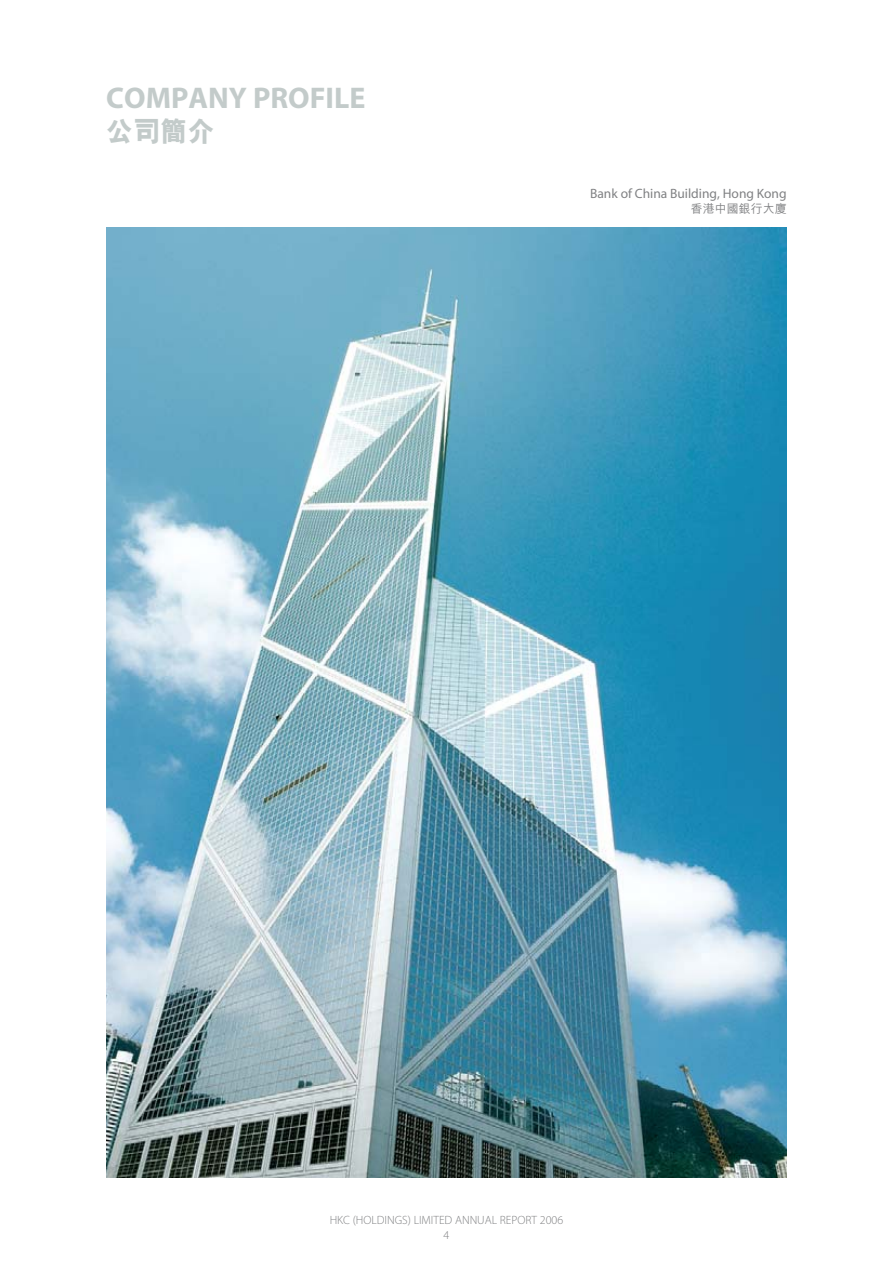
<style>
.page{position:relative;width:893px;height:1263px;background:#fff}
.page>*{position:absolute;margin:0;border:0;box-sizing:border-box;transform-origin:0 0}
.t1{font:30px "Myriad MM 700 600";color:#c3cbca}
.t2{font:28.5px "M Hei HK Xbold B5 pc H";color:#c3cbca;scale:.95 1}
.t3{font:13.5px "Myriad MM 400 600";color:#808183}
.t4{font:12px/15px "Myriad MM 215 600";color:#808183;text-align:center}
.t5{font:12px "M Hei HK Medium B5 pc H";color:#808183}
</style>
<div class="page">
<img style="left:106px;top:228px;width:681px;height:950px">
<h1 class="t1" style="left:106px;top:86px;width:261px">COMPANY PROFILE</h1>
<h2 class="t2" style="left:106px;top:121px;width:116px">公司簡介</h2>
<p class="t3" style="left:590px;top:189px;width:198px">Bank of China Building, Hong Kong</p>
<p class="t5" style="left:691px;top:204px;width:97px">香港中國銀行大廈</p>
<p class="t4" style="left:330px;top:1214px;width:235px">HKC (HOLDINGS) LIMITED ANNUAL REPORT 2006<br>4</p>
</div>
